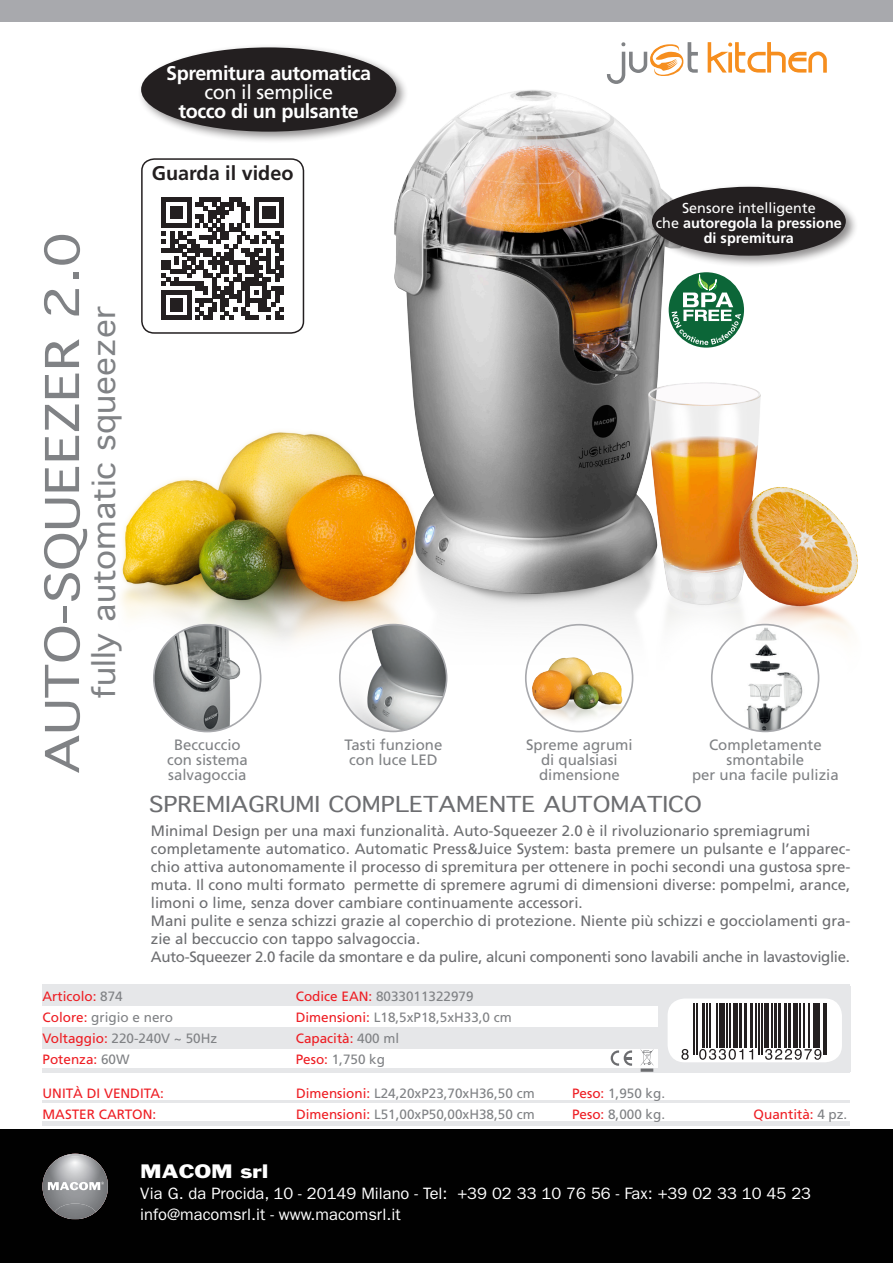
<style>
.page{position:relative;width:893px;height:1263px;background:#fff}
.page>*{position:absolute;margin:0;border:0;box-sizing:border-box;transform-origin:0 0}
.t1{font:45px "Geneva";color:#808285;scale:1.2 1}
.t2{font:30px "Geneva";color:#808285;scale:1.1 1}
.t3{font:21px "Geneva";color:#6c6d70;scale:1.15 1}
.t4{font:700 19.8px/18.9px "Frutiger";letter-spacing:-.02em;color:#fff;text-align:center}
.t5{font:700 19.8px "Frutiger";color:#231f20}
.t6{font:18px "Franklin Gothic";color:#fff;scale:1.2 1}
.t7{font:16.5px "Franklin Gothic";color:#fff}
.t8{font:15px/18px "Frutiger";color:#6c6d70;text-align:justify}
.t9{font:15px "Frutiger";color:#808285}
.t10{font:15px "Frutiger";letter-spacing:-.02em;color:#6c6d70}
.t11{font:700 14.4px/15.3px "Frutiger";color:#fff;text-align:center}
.t12{font:13.5px "Frutiger";color:#808285}
.t13{font:13.5px "Frutiger";color:#ee1d23}
.s1{font-weight:400}
.s2{color:#808285}
.s3{color:#ee1d23}
</style>
<div class="page">
<div style="left:0;top:1129px;width:893px;height:134px;background:#010101"></div>
<div style="left:43px;top:984px;width:807px;height:22px;background:#e6e7e9"></div>
<div style="left:43px;top:1027px;width:807px;height:21px;background:#e6e7e9"></div>
<div style="left:43px;top:1068px;width:807px;height:5px;background:#e6e7e9"></div>
<div style="left:659px;top:986px;width:192px;height:86px;background:#e6e7e9"></div>
<div style="left:668px;top:998px;width:174px;height:64px;background:#fff;border-radius:17px"></div>
<svg style="left:641px;top:1050px;width:12px;height:22px"></svg>
<svg style="left:611px;top:1050px;width:21px;height:16px"></svg>
<hr style="left:43px;top:1100px;width:807px;height:2px;background:#e6e7e9">
<hr style="left:43px;top:1122px;width:807px;height:4px;background:#e6e7e9">
<svg style="left:681px;top:1049px;width:8px;height:11px"></svg>
<hr style="left:694px;top:1003px;width:1px;height:51px;background:#231f20">
<hr style="left:697px;top:1003px;width:1px;height:51px;background:#231f20">
<hr style="left:702px;top:1003px;width:3px;height:44px;background:#231f20">
<hr style="left:706px;top:1003px;width:2px;height:44px;background:#231f20">
<hr style="left:709px;top:1003px;width:2px;height:44px;background:#231f20">
<hr style="left:716px;top:1003px;width:2px;height:44px;background:#231f20">
<div style="left:719px;top:1003px;width:6px;height:44px;background:#231f20"></div>
<hr style="left:726px;top:1003px;width:1px;height:44px;background:#231f20">
<hr style="left:729px;top:1003px;width:1px;height:44px;background:#231f20">
<hr style="left:733px;top:1003px;width:4px;height:44px;background:#231f20">
<svg style="left:699px;top:1049px;width:44px;height:11px"></svg>
<hr style="left:739px;top:1003px;width:2px;height:44px;background:#231f20">
<hr style="left:744px;top:1003px;width:3px;height:44px;background:#231f20">
<svg style="left:749px;top:1049px;width:4px;height:10px"></svg>
<hr style="left:750px;top:1003px;width:3px;height:44px;background:#231f20">
<hr style="left:756px;top:1003px;width:1px;height:44px;background:#231f20">
<hr style="left:758px;top:1003px;width:2px;height:51px;background:#231f20">
<hr style="left:761px;top:1003px;width:1px;height:51px;background:#231f20">
<hr style="left:764px;top:1003px;width:4px;height:44px;background:#231f20">
<hr style="left:771px;top:1003px;width:1px;height:44px;background:#231f20">
<hr style="left:774px;top:1003px;width:3px;height:44px;background:#231f20">
<hr style="left:778px;top:1003px;width:3px;height:44px;background:#231f20">
<hr style="left:784px;top:1003px;width:2px;height:44px;background:#231f20">
<hr style="left:788px;top:1003px;width:3px;height:44px;background:#231f20">
<div style="left:793px;top:1003px;width:5px;height:44px;background:#231f20"></div>
<hr style="left:799px;top:1003px;width:1px;height:44px;background:#231f20">
<hr style="left:803px;top:1003px;width:1px;height:44px;background:#231f20">
<hr style="left:809px;top:1003px;width:1px;height:44px;background:#231f20">
<svg style="left:765px;top:1049px;width:56px;height:11px"></svg>
<hr style="left:813px;top:1003px;width:4px;height:44px;background:#231f20">
<hr style="left:819px;top:1003px;width:1px;height:44px;background:#231f20">
<hr style="left:823px;top:1003px;width:1px;height:51px;background:#231f20">
<hr style="left:826px;top:1003px;width:1px;height:51px;background:#231f20">
<svg style="left:43px;top:1154px;width:65px;height:65px"></svg>
<img style="left:17px;top:0;width:876px;height:733px">
<div style="left:138px;top:44px;width:270px;height:100px;background:#231f20;opacity:.5"></div>
<div style="left:141px;top:47px;width:255px;height:85px;background:#231f20;border-radius:50%"></div>
<div style="left:649px;top:183px;width:209px;height:85px;background:#231f20;opacity:.5"></div>
<div style="left:652px;top:187px;width:194px;height:69px;background:#231f20;border-radius:50%"></div>
<svg style="left:667px;top:271px;width:78px;height:78px"></svg>
<div style="left:666px;top:270px;width:80px;height:80px;border:2px solid #fff;border-radius:50%"></div>
<svg style="left:672px;top:275px;width:69px;height:70px"></svg>
<div style="left:142px;top:159px;width:161px;height:174px;background:#fff;border-radius:12px"></div>
<div style="left:141px;top:158px;width:163px;height:176px;border:2px solid #231f20;border-radius:12px"></div>
<svg style="left:162px;top:198px;width:122px;height:122px"></svg>
<img style="left:154px;top:625px;width:107px;height:106px;border-radius:53px">
<div style="left:153px;top:624px;width:108px;height:108px;border:2px solid #a8a9ad;border-radius:50%"></div>
<img style="left:526px;top:625px;width:107px;height:106px;border-radius:53px">
<div style="left:525px;top:624px;width:108px;height:108px;border:2px solid #a8a9ad;border-radius:50%"></div>
<div style="left:712px;top:625px;width:107px;height:106px;background:#fff;border-radius:50%"></div>
<img style="left:724px;top:625px;width:82px;height:106px">
<div style="left:711px;top:624px;width:108px;height:108px;border:2px solid #a8a9ad;border-radius:50%"></div>
<img style="left:340px;top:625px;width:107px;height:106px;border-radius:53px">
<div style="left:339px;top:624px;width:108px;height:108px;border:2px solid #a8a9ad;border-radius:50%"></div>
<p class="t4" style="left:166px;top:64px;width:207px">Spremitura automatica <span class="s1">con il semplice<br></span>tocco di un pulsante</p>
<p class="t1" style="left:37px;top:774px;width:453px;rotate:-90deg">AUTO-SQUEEZER 2.0</p>
<p class="t2" style="left:87px;top:699px;width:358px;rotate:-90deg">fully automatic squeezer</p>
<p class="t5" style="left:152px;top:161px;width:143px">Guarda il video</p>
<p class="t11" style="left:656px;top:200px;width:187px"><span class="s1">Sensore intelligente<br>che</span> autoregola la pressione di spremitura</p>
<p class="t9" style="left:174px;top:736px;width:68px">Beccuccio</p>
<p class="t9" style="left:167px;top:751px;width:82px">con sistema</p>
<p class="t9" style="left:168px;top:766px;width:80px">salvagoccia</p>
<p class="t9" style="left:344px;top:736px;width:100px">Tasti funzione</p>
<p class="t9" style="left:349px;top:751px;width:90px">con luce LED</p>
<p class="t9" style="left:526px;top:736px;width:108px">Spreme agrumi</p>
<p class="t9" style="left:541px;top:751px;width:78px">di qualsiasi</p>
<p class="t9" style="left:539px;top:766px;width:82px">dimensione</p>
<p class="t9" style="left:709px;top:736px;width:114px">Completamente</p>
<p class="t9" style="left:727px;top:751px;width:79px">smontabile</p>
<p class="t9" style="left:692px;top:766px;width:148px">per una facile pulizia</p>
<p class="t3" style="left:149px;top:792px;width:482px">SPREMIAGRUMI COMPLETAMENTE AUTOMATICO</p>
<p class="t8" style="left:151px;top:821px;width:661px">Minimal Design per una maxi funzionalità. Auto-Squeezer 2.0 è il rivoluzionario spremiagrumi</p>
<p class="t8" style="left:151px;top:839px;width:701px">completamente automatico. Automatic Press&amp;Juice System: basta premere un pulsante e l’apparec&shy;chio attiva autonomamente il processo di spremitura per ottenere in pochi secondi una gustosa spre&shy;muta. Il cono multi formato permette di spremere agrumi di dimensioni diverse: pompelmi, arance, limoni o lime, senza dover cambiare continuamente accessori.</p>
<p class="t8" style="left:151px;top:911px;width:701px">Mani pulite e senza schizzi grazie al coperchio di protezione. Niente più schizzi e gocciolamenti gra&shy;zie al beccuccio con tappo salvagoccia.</p>
<p class="t10" style="left:151px;top:948px;width:700px">Auto-Squeezer 2.0 facile da smontare e da pulire, alcuni componenti sono lavabili anche in lavastoviglie.</p>
<p class="t13" style="left:43px;top:988px;width:82px">Articolo: <span class="s2">874</span></p>
<p class="t12" style="left:43px;top:1009px;width:132px"><span class="s3">Colore:</span> grigio e nero</p>
<p class="t12" style="left:43px;top:1030px;width:176px"><span class="s3">Voltaggio:</span> 220-240V ~ 50Hz</p>
<p class="t13" style="left:43px;top:1051px;width:89px">Potenza: <span class="s2">60W</span></p>
<p class="t12" style="left:296px;top:988px;width:179px"><span class="s3">Codice EAN:</span> 8033011322979</p>
<p class="t12" style="left:296px;top:1009px;width:218px"><span class="s3">Dimensioni:</span> L18,5xP18,5xH33,0 cm</p>
<p class="t13" style="left:296px;top:1030px;width:105px">Capacità: <span class="s2">400 ml</span></p>
<p class="t12" style="left:296px;top:1051px;width:91px"><span class="s3">Peso:</span> 1,750 kg</p>
<p class="t13" style="left:43px;top:1085px;width:123px">UNITÀ DI VENDITA:</p>
<p class="t12" style="left:296px;top:1085px;width:240px"><span class="s3">Dimensioni:</span> L24,20xP23,70xH36,50 cm</p>
<p class="t12" style="left:572px;top:1085px;width:95px"><span class="s3">Peso:</span> 1,950 kg.</p>
<p class="t13" style="left:43px;top:1106px;width:115px">MASTER CARTON:</p>
<p class="t12" style="left:296px;top:1106px;width:240px"><span class="s3">Dimensioni:</span> L51,00xP50,00xH38,50 cm</p>
<p class="t12" style="left:572px;top:1106px;width:95px"><span class="s3">Peso:</span> 8,000 kg.</p>
<p class="t13" style="left:754px;top:1106px;width:95px">Quantità: <span class="s2">4 pz.</span></p>
<p class="t6" style="left:140px;top:1159px;width:108px">MACOM srl</p>
<p class="t7" style="left:140px;top:1184px;width:672px">Via G. da Procida, 10 - 20149 Milano - Tel: +39 02 33 10 76 56 - Fax: +39 02 33 10 45 23</p>
<p class="t7" style="left:140px;top:1205px;width:262px">info@macomsrl.it - www.macomsrl.it</p>
</div>
